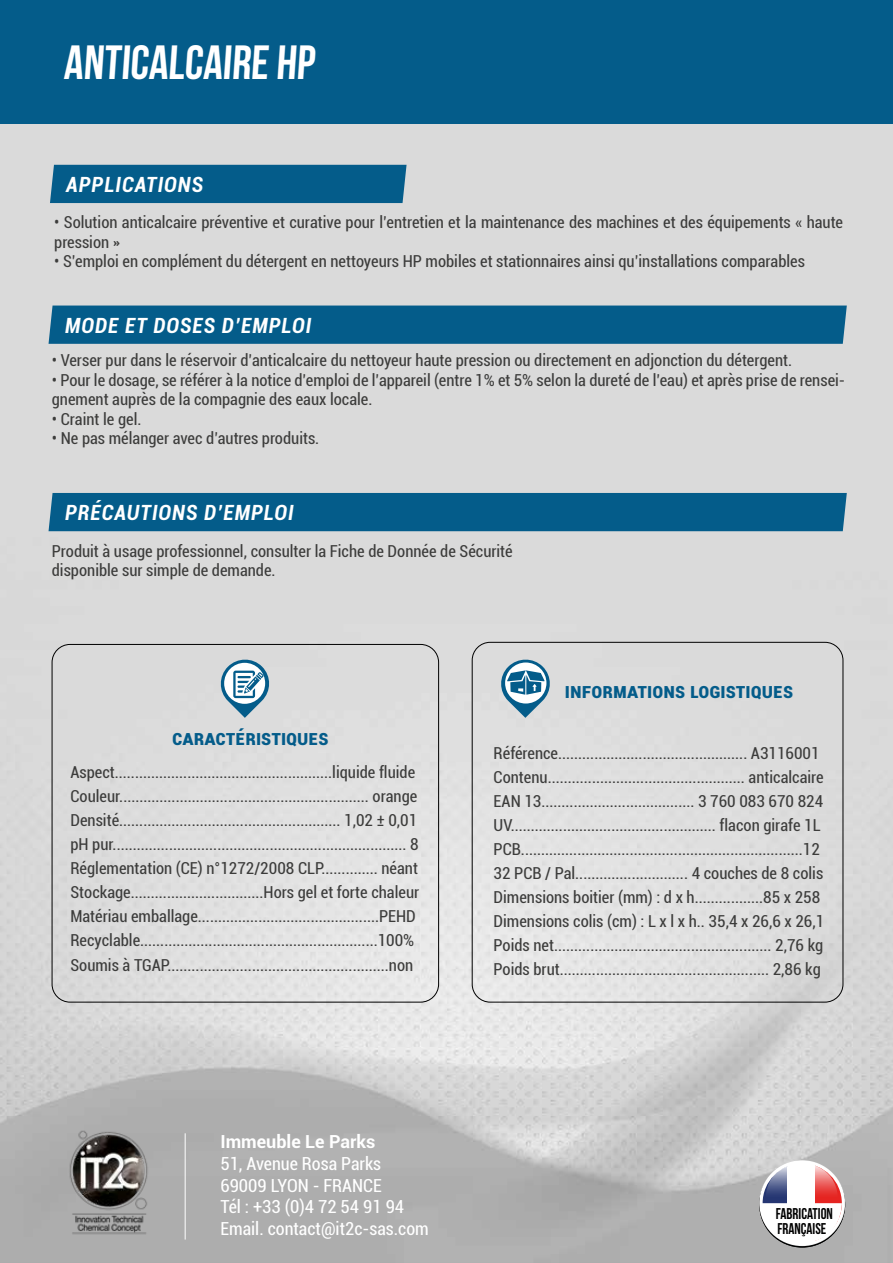
<style>
.page{position:relative;width:893px;height:1263px;background:#fff}
.page>*{position:absolute;margin:0;border:0;box-sizing:border-box;transform-origin:0 0}
.t1{font:700 48px "Bebas Neue";color:#fff}
.t2{font:italic 700 condensed 21px "Roboto";letter-spacing:.05em;color:#fff}
.t3{font:700 condensed 21px "Roboto";color:#045c8a}
.t4{font:condensed 18px/21.6px "Roboto";color:#fff}
.t5{font:700 18px "Roboto";color:#fff}
.t6{font:condensed 16.5px/24px "Roboto";color:#3c3c3b}
.t7{font:15.6px/14.7px "Bebas Neue";color:#000;scale:.95 1}
</style>
<div class="page">
<img style="left:0;top:410px;width:893px;height:853px">
<svg style="left:759px;top:1160px;width:86px;height:86px"></svg>
<svg style="left:761px;top:1163px;width:82px;height:81px"></svg>
<div style="left:0;top:0;width:893px;height:410px;background:#dadada"></div>
<div style="left:0;top:0;width:893px;height:123px;background:#045c8a"></div>
<svg style="left:218px;top:657px;width:54px;height:61px"></svg>
<div style="left:52px;top:644px;width:387px;height:358px;border:1px solid #000;border-radius:18px"></div>
<div style="left:472px;top:642px;width:371px;height:360px;border:1px solid #000;border-radius:18px"></div>
<div style="left:50px;top:165px;width:357px;height:38px;background:#045c8a"></div>
<div style="left:49px;top:306px;width:798px;height:38px;background:#045c8a"></div>
<div style="left:49px;top:493px;width:798px;height:38px;background:#045c8a"></div>
<svg style="left:499px;top:657px;width:53px;height:61px"></svg>
<hr style="left:185px;top:1133px;width:1px;height:106px;background:#fff">
<img style="left:49px;top:1122px;width:120px;height:120px">
<h1 class="t1" style="left:64px;top:36px;width:256px">ANTICALCAIRE HP</h1>
<p class="t2" style="left:66px;top:170px;width:139px">APPLICATIONS</p>
<p class="t6" style="left:54px;top:212px;width:790px;line-height:19.5px">• Solution anticalcaire préventive et curative pour l’entretien et la maintenance des machines et des équipements « haute pression »</p>
<p class="t6" style="left:54px;top:249px;width:752px">• S’emploi en complément du détergent en nettoyeurs HP mobiles et stationnaires ainsi qu’installations comparables</p>
<p class="t2" style="left:65px;top:311px;width:248px">MODE ET DOSES D’EMPLOI</p>
<p class="t6" style="left:52px;top:348px;width:742px">• Verser pur dans le réservoir d’anticalcaire du nettoyeur haute pression ou directement en adjonction du détergent.</p>
<p class="t6" style="left:52px;top:369px;width:795px;line-height:19.5px">• Pour le dosage, se référer à la notice d’emploi de l’appareil (entre 1% et 5% selon la dureté de l’eau) et après prise de rensei&shy;gnement auprès de la compagnie des eaux locale.</p>
<p class="t6" style="left:52px;top:406px;width:91px">• Craint le gel.</p>
<p class="t6" style="left:52px;top:426px;width:269px">• Ne pas mélanger avec d’autres produits.</p>
<p class="t2" style="left:65px;top:498px;width:230px">PRÉCAUTIONS D’EMPLOI</p>
<p class="t6" style="left:52px;top:541px;width:462px;line-height:19.5px">Produit à usage professionnel, consulter la Fiche de Donnée de Sécurité disponible sur simple de demande.</p>
<p class="t3" style="left:565px;top:675px;width:230px">INFORMATIONS LOGISTIQUES</p>
<p class="t3" style="left:172px;top:723px;width:158px">CARACTÉRISTIQUES</p>
<p class="t6" style="left:70px;top:760px;width:350px">Aspect......................................................liquide fluide Couleur.............................................................. orange Densité....................................................... 1,02 ± 0,01 pH pur......................................................................... 8<br>Réglementation (CE) n°1272/2008 CLP.............. néant Stockage.................................Hors gel et forte chaleur Matériau emballage.............................................PEHD Recyclable...........................................................100% Soumis à TGAP.......................................................non</p>
<p class="t5" style="left:220px;top:1129px;width:157px">Immeuble Le Parks</p>
<p class="t4" style="left:220px;top:1152px;width:210px">51, Avenue Rosa Parks<br>69009 LYON - FRANCE<br>Tél : +33 (0)4 72 54 91 94<br>Email. contact@it2c-sas.com</p>
<p class="t6" style="left:494px;top:740px;width:332px">Référence............................................... A3116001<br>Contenu................................................. anticalcaire EAN 13...................................... 3 760 083 670 824<br>UV................................................... flacon girafe 1L PCB......................................................................12<br>32 PCB / Pal............................ 4 couches de 8 colis Dimensions boitier (mm) : d x h.................85 x 258<br>Dimensions colis (cm) : L x l x h.. 35,4 x 26,6 x 26,1<br>Poids net...................................................... 2,76 kg Poids brut.................................................... 2,86 kg</p>
<p class="t7" style="left:776px;top:1206px;width:62px">FABRICATION<br>FRANÇAISE</p>
</div>
